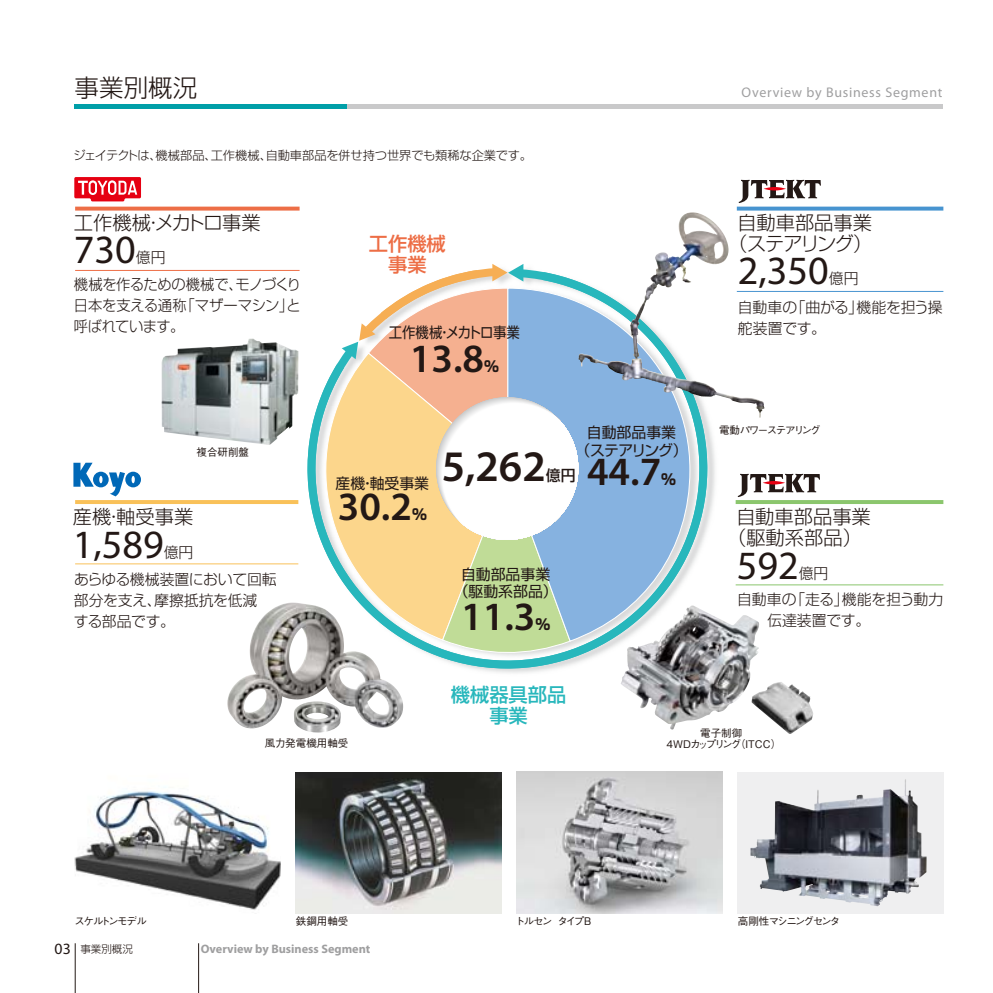
<style>
.page{position:relative;width:993px;height:993px;background:#fff}
.page>*{position:absolute;margin:0;border:0;box-sizing:border-box;transform-origin:0 0}
.t1{font:600 43.75px "Myriad Pro";color:#231815}
.t2{font:40.25px "Myriad Pro";color:#231815}
.t3{font:600 40.25px "Myriad Pro";color:#231815}
.t4{font:300 24.5px "Shin Go Pro";color:#231815}
.t5{font:300 19.25px/21px "Shin Go Pro";color:#231815;text-align:center}
.t6{font:300 19.25px/21px "Shin Go Pro";letter-spacing:-.02em;color:#231815;text-align:center}
.t7{font:500 19.25px/21px "Shin Go Pro";color:#28b7bc;text-align:center}
.t8{font:500 19.25px "Shin Go Pro";color:#ed6e46}
.t9{font:300 14.88px/21px "Shin Go Pro";letter-spacing:-.02em;color:#231815}
.t10{font:300 14.88px/21px "Shin Go Pro";letter-spacing:-.02em;color:#231815;text-align:justify;scale:.96 1}
.t11{font:14.88px/17.5px "Shin Go Pro";color:#231815;text-align:center}
.t12{font:14.88px/17.5px "Shin Go Pro";letter-spacing:-.025em;color:#231815;text-align:center}
.t13{font:14.88px "Shin Go Pro";color:#231815;scale:.9 1}
.t14{font:700 14.88px "Shin Go Pro";color:#231815}
.t15{font:500 14.88px "Shin Go Pro";color:#231815}
.t16{font:14px "Myriad Pro";letter-spacing:.05em;color:#9f9fa0}
.t17{font:300 12.25px "Shin Go Pro";letter-spacing:-.01em;color:#231815}
.t18{font:700 12.25px "Myriad Pro";color:#9f9fa0}
.t19{font:500 10.5px "Gothic BBB Pro";letter-spacing:-.09em;color:#231815}
.t20{font:500 10.5px "Gothic BBB Pro";letter-spacing:-.155em;color:#231815}
.t21{font:500 10.5px "Gothic BBB Pro";letter-spacing:-.145em;color:#231815}
.t22{font:500 10.5px "Gothic BBB Pro";color:#231815}
.t23{font:500 10.5px "Gothic BBB Pro";letter-spacing:-.125em;color:#231815}
.t24{font:500 10.5px "Gothic BBB Pro";letter-spacing:-.165em;color:#231815}
.t25{font:300 10.5px "Shin Go Pro";color:#231815}
.s1{font-family:"Myriad Pro";font-weight:400;font-size:15.75px}
</style>
<div class="page">
<div style="left:252px;top:104px;width:691px;height:5px;background:#c9c9ca"></div>
<div style="left:75px;top:104px;width:272px;height:5px;background:#009fa8"></div>
<img style="left:295px;top:772px;width:206px;height:141px">
<img style="left:516px;top:772px;width:206px;height:141px">
<div style="left:737px;top:772px;width:206px;height:141px;background:#efeff0"></div>
<img style="left:750px;top:779px;width:169px;height:127px">
<img style="left:74px;top:791px;width:206px;height:119px">
<img style="left:655px;top:254px;width:69px;height:430px">
<svg style="left:75px;top:207px;width:225px;height:4px"></svg>
<hr style="left:75px;top:270px;width:225px;height:1px;background:#ed6e46">
<svg style="left:737px;top:207px;width:206px;height:4px"></svg>
<hr style="left:737px;top:291px;width:206px;height:1px;background:#4794d0">
<hr style="left:75px;top:500px;width:223px;height:4px;background:#f9c159">
<hr style="left:75px;top:563px;width:223px;height:1px;background:#f9c159">
<hr style="left:735px;top:500px;width:208px;height:4px;background:#8bc66d">
<hr style="left:735px;top:584px;width:208px;height:1px;background:#8bc66d">
<svg style="left:738px;top:180px;width:83px;height:23px"></svg>
<svg style="left:737px;top:474px;width:83px;height:23px"></svg>
<svg style="left:307px;top:267px;width:407px;height:409px"></svg>
<hr style="left:75px;top:943px;width:1px;height:50px;background:#231815">
<hr style="left:198px;top:943px;width:1px;height:50px;background:#231815">
<img style="left:227px;top:602px;width:176px;height:126px">
<img style="left:621px;top:606px;width:70px;height:109px">
<img style="left:751px;top:682px;width:62px;height:52px">
<img style="left:678px;top:213px;width:10px;height:32px">
<svg style="left:73px;top:463px;width:68px;height:33px"></svg>
<svg style="left:74px;top:177px;width:67px;height:24px"></svg>
<img style="left:161px;top:339px;width:137px;height:106px">
<h3 class="t4" style="left:75px;top:68px;width:124px">事業別概況</h3>
<p class="t16" style="left:741px;top:83px;width:202px">Overview by Business Segment</p>
<p class="t17" style="left:73px;top:145px;width:460px">ジェイテクトは、機械部品、工作機械、自動車部品を併せ持つ世界でも類稀な企業です。</p>
<p class="t5" style="left:74px;top:209px;width:188px">工作機械・メカトロ事業</p>
<p class="t8" style="left:369px;top:227px;width:78px">工作機械</p>
<h2 class="t2" style="left:74px;top:225px;width:63px">730</h2>
<p class="t9" style="left:136px;top:245px;width:31px">億円</p>
<p class="t8" style="left:388px;top:248px;width:40px">事業</p>
<p class="t10" style="left:74px;top:272px;width:238px">機械を作るための機械で、モノづくり日本を支える通称「マザーマシン」と呼ばれています。</p>
<p class="t13" style="left:389px;top:320px;width:147px">工作機械・メカトロ事業</p>
<h2 class="t3" style="left:410px;top:333px;width:76px">13.8</h2>
<p class="t14" style="left:484px;top:355px;width:16px">％</p>
<p class="t19" style="left:197px;top:443px;width:54px">複合研削盤</p>
<p class="t5" style="left:73px;top:504px;width:122px">産機・軸受事業</p>
<h2 class="t2" style="left:73px;top:520px;width:92px">1,589</h2>
<p class="t9" style="left:164px;top:540px;width:31px">億円</p>
<p class="t9" style="left:74px;top:567px;width:204px">あらゆる機械装置において回転部分を支え、摩擦抵抗を低減<br>する部品です。</p>
<p class="t11" style="left:335px;top:473px;width:95px">産機・軸受事業</p>
<h2 class="t3" style="left:338px;top:481px;width:76px">30.2</h2>
<p class="t14" style="left:412px;top:503px;width:16px">％</p>
<h1 class="t1" style="left:442px;top:438px;width:106px">5,262</h1>
<p class="t15" style="left:546px;top:463px;width:31px">億円</p>
<p class="t12" style="left:575px;top:422px;width:113px">自動部品事業<br>（ステアリング）</p>
<h2 class="t3" style="left:587px;top:446px;width:76px">44.7</h2>
<p class="t14" style="left:661px;top:468px;width:16px">％</p>
<p class="t11" style="left:454px;top:563px;width:106px">自動部品事業（駆動系部品）</p>
<h2 class="t3" style="left:461px;top:591px;width:76px">11.3</h2>
<p class="t14" style="left:535px;top:613px;width:16px">％</p>
<p class="t7" style="left:451px;top:682px;width:117px">機械器具部品事業</p>
<p class="t6" style="left:728px;top:209px;width:146px">自動車部品事業（ステアリング）</p>
<h2 class="t2" style="left:738px;top:246px;width:92px">2,350</h2>
<p class="t9" style="left:829px;top:266px;width:31px">億円</p>
<p class="t9" style="left:738px;top:295px;width:206px">自動車の「曲がる」機能を担う操舵装置です。</p>
<p class="t21" style="left:719px;top:422px;width:103px">電動パワーステアリング</p>
<p class="t5" style="left:727px;top:504px;width:145px">自動車部品事業（駆動系部品）</p>
<h2 class="t2" style="left:737px;top:541px;width:63px">592</h2>
<p class="t9" style="left:799px;top:561px;width:31px">億円</p>
<p class="t9" style="left:737px;top:587px;width:208px">自動車の「走る」機能を担う動力　　伝達装置です。</p>
<p class="t19" style="left:700px;top:725px;width:43px">電子制御</p>
<p class="t22" style="left:265px;top:734px;width:85px">風力発電機用軸受</p>
<p class="t19" style="left:666px;top:736px;width:116px">4WDカップリング（ITCC）</p>
<p class="t23" style="left:75px;top:913px;width:74px">スケルトンモデル</p>
<p class="t19" style="left:296px;top:913px;width:54px">鉄鋼用軸受</p>
<p class="t24" style="left:515px;top:913px;width:78px">トルセン タイプB</p>
<p class="t20" style="left:738px;top:913px;width:104px">高剛性マシニングセンタ</p>
<p class="t25" style="left:55px;top:941px;width:80px"><span class="s1">03</span> 事業別概況</p>
<p class="t18" style="left:201px;top:941px;width:171px">Overview by Business Segment</p>
</div>
